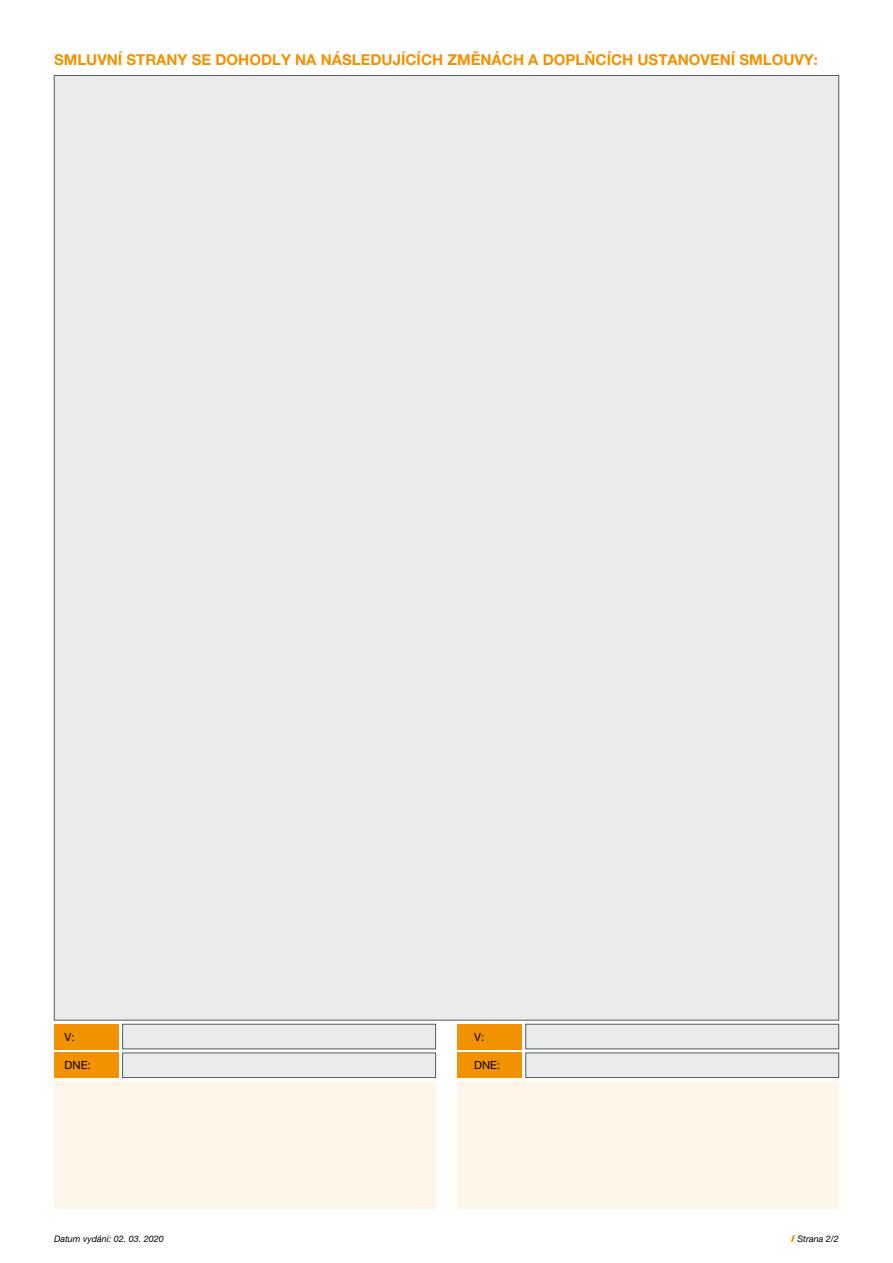
<style>
.page{position:relative;width:893px;height:1263px;background:#fff}
.page>*{position:absolute;margin:0;border:0;box-sizing:border-box;transform-origin:0 0}
.t1{font:700 15px "Helvetica Neue LT Pro";color:#f39200}
.t2{font:11.25px "Helvetica Neue LT Pro";color:#000}
.t3{font:italic 9px "Helvetica Neue LT Pro";color:#000}
</style>
<div class="page">
<div style="left:54px;top:1053px;width:64px;height:25px;background:#f39200"></div>
<div style="left:457px;top:1053px;width:64px;height:25px;background:#f39200"></div>
<div style="left:54px;top:1024px;width:64px;height:25px;background:#f39200"></div>
<div style="left:457px;top:1024px;width:64px;height:25px;background:#f39200"></div>
<div style="left:122px;top:1053px;width:314px;height:25px;background:#ebebec;border:1px solid #515d5c"></div>
<div style="left:525px;top:1053px;width:314px;height:25px;background:#ebebec;border:1px solid #515d5c"></div>
<div style="left:122px;top:1024px;width:314px;height:25px;background:#ebebec;border:1px solid #515d5c"></div>
<div style="left:525px;top:1024px;width:314px;height:25px;background:#ebebec;border:1px solid #515d5c"></div>
<div style="left:54px;top:1081px;width:382px;height:128px;background:#fff5e9"></div>
<div style="left:457px;top:1081px;width:382px;height:128px;background:#fff5e9"></div>
<div style="left:54px;top:75px;width:785px;height:945px;background:#ebebec;border:1px solid #515d5c"></div>
<svg style="left:791px;top:1235px;width:4px;height:7px"></svg>
<p class="t1" style="left:54px;top:50px;width:766px">SMLUVNÍ STRANY SE DOHODLY NA NÁSLEDUJÍCÍCH ZMĚNÁCH A DOPLŇCÍCH USTANOVENÍ SMLOUVY:</p>
<p class="t2" style="left:65px;top:1030px;width:12px">V:</p>
<p class="t2" style="left:474px;top:1030px;width:12px">V:</p>
<p class="t2" style="left:65px;top:1058px;width:28px">DNE:</p>
<p class="t2" style="left:474px;top:1058px;width:28px">DNE:</p>
<p class="t3" style="left:54px;top:1233px;width:111px">Datum vydání: 02. 03. 2020</p>
<p class="t3" style="left:797px;top:1233px;width:43px">Strana 2/2</p>
</div>
